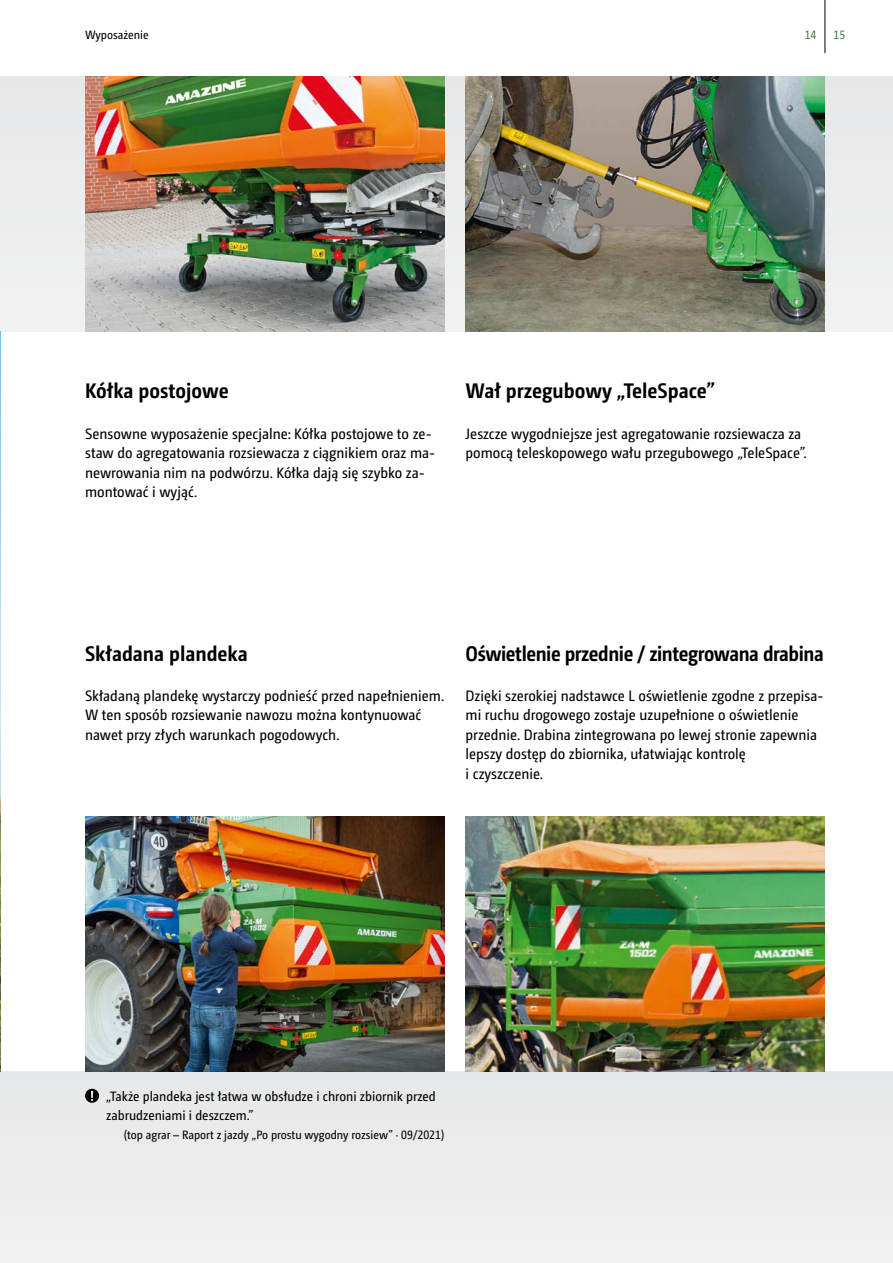
<style>
.page{position:relative;width:893px;height:1263px;background:#fff}
.page>*{position:absolute;margin:0;border:0;box-sizing:border-box;transform-origin:0 0}
.t1{font:700 21px "Camingo Dos Pro S Cd";letter-spacing:-.005em;color:#000}
.t2{font:15px/19.5px "Camingo Dos Pro S Cd";color:#000}
.t3{font:13.5px/19.5px "Camingo Dos Pro S Cd";color:#000}
.t4{font:12px "Camingo Dos Pro S Cd";color:#000}
.t5{font:12px "Camingo Dos Pro S Cd";color:#3d813f}
</style>
<div class="page">
<div style="left:0;top:77px;width:893px;height:255px;background:#ececed"></div>
<div style="left:0;top:1071px;width:893px;height:192px;background:#ebeced"></div>
<img style="left:466px;top:77px;width:359px;height:255px">
<img style="left:85px;top:77px;width:359px;height:255px">
<img style="left:0;top:332px;width:1px;height:739px">
<img style="left:466px;top:816px;width:359px;height:255px">
<img style="left:85px;top:816px;width:359px;height:255px">
<hr style="left:825px;top:0;width:1px;height:53px;background:#000">
<svg style="left:85px;top:1089px;width:14px;height:14px"></svg>
<p class="t4" style="left:85px;top:28px;width:65px">Wyposażenie</p>
<p class="t5" style="left:805px;top:28px;width:13px">14</p>
<p class="t5" style="left:833px;top:28px;width:13px">15</p>
<h1 class="t1" style="left:85px;top:378px;width:145px">Kółka postojowe</h1>
<p class="t2" style="left:85px;top:424px;width:352px">Sensowne wyposażenie specjalne: Kółka postojowe to ze&shy;staw do agregatowania rozsiewacza z ciągnikiem oraz ma&shy;newrowania nim na podwórzu. Kółka dają się szybko za&shy;montować i wyjąć.</p>
<h1 class="t1" style="left:466px;top:378px;width:251px">Wał przegubowy „TeleSpace”</h1>
<p class="t2" style="left:466px;top:424px;width:343px">Jeszcze wygodniejsze jest agregatowanie rozsiewacza za pomocą teleskopowego wału przegubowego „TeleSpace”.</p>
<h1 class="t1" style="left:85px;top:641px;width:164px">Składana plandeka</h1>
<h1 class="t1" style="left:466px;top:641px;width:360px">Oświetlenie przednie / zintegrowana drabina</h1>
<p class="t2" style="left:85px;top:686px;width:361px">Składaną plandekę wystarczy podnieść przed napełnieniem.<br>W ten sposób rozsiewanie nawozu można kontynuować nawet przy złych warunkach pogodowych.</p>
<p class="t2" style="left:466px;top:686px;width:359px">Dzięki szerokiej nadstawce L oświetlenie zgodne z przepisa&shy;mi ruchu drogowego zostaje uzupełnione o oświetlenie przednie. Drabina zintegrowana po lewej stronie zapewnia lepszy dostęp do zbiornika, ułatwiając kontrolę<br>i czyszczenie.</p>
<p class="t3" style="left:106px;top:1086px;width:331px">„Także plandeka jest łatwa w obsłudze i chroni zbiornik przed zabrudzeniami i deszczem.”</p>
<p class="t4" style="left:124px;top:1127px;width:322px">(top agrar – Raport z jazdy „Po prostu wygodny rozsiew” · 09/2021)</p>
</div>
